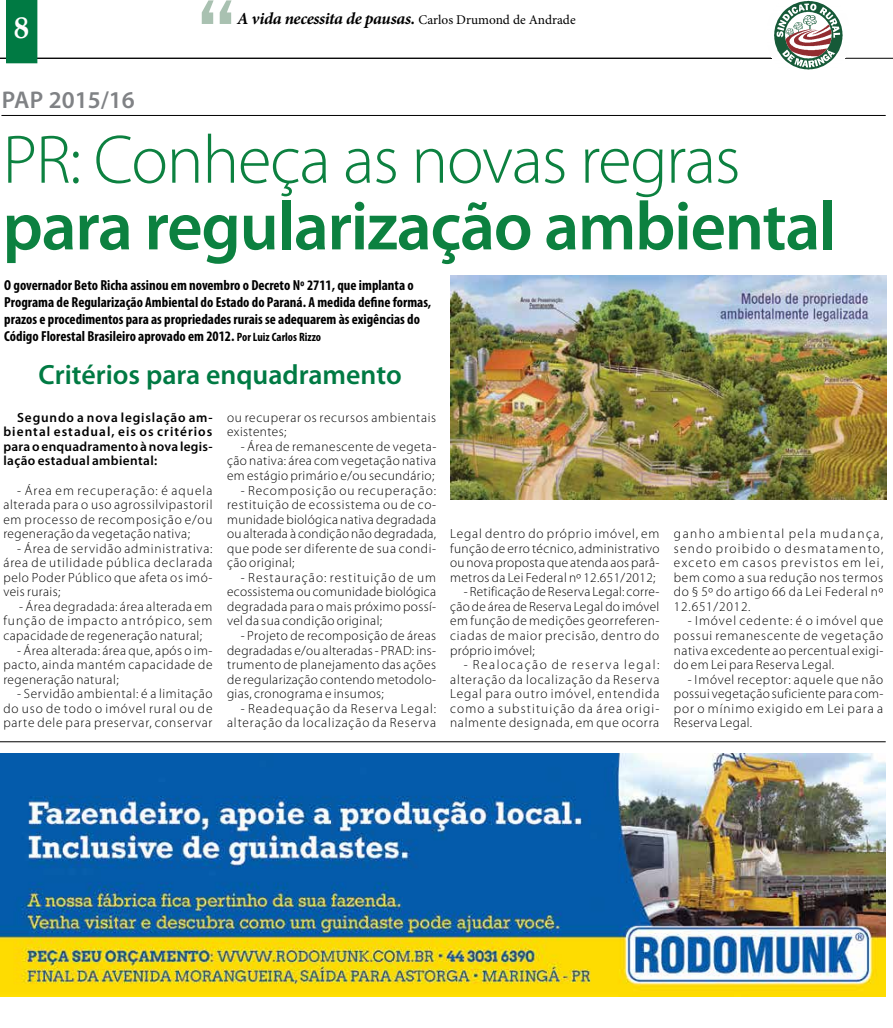
<style>
.page{position:relative;width:893px;height:1028px;background:#fff}
.page>*{position:absolute;margin:0;border:0;box-sizing:border-box;transform-origin:0 0}
.t1{font:600 69px "Myriad Pro";letter-spacing:-.02em;color:#0c8140}
.t2{font:300 69px "Myriad Pro";letter-spacing:-.02em;color:#0c8140}
.t3{font:700 30.25px "Book Antiqua";color:#fff}
.t4{font:600 27.88px "Myriad Pro";color:#007a43}
.t5{font:600 24.25px "Myriad Pro";color:#808285}
.t6{font:italic 700 17px "Minion Pro";letter-spacing:-.02em;color:#000}
.t7{font:700 condensed 14.5px/17px "Myriad Pro";color:#000}
.t8{font:300 13.38px/14.5px "Myriad Pro";letter-spacing:.035em;color:#000;text-align:justify}
.t9{font:600 13.38px/14.5px "Myriad Pro";letter-spacing:.02em;color:#000;text-align:justify}
.t10{font:300 13.38px/14.5px "Myriad Pro";letter-spacing:.065em;color:#000;text-align:right}
.s1{font-weight:400;font-style:normal;font-size:13.38px}
.s2{font-size:12.12px}
</style>
<div class="page">
<img style="left:450px;top:276px;width:437px;height:223px">
<svg style="left:202px;top:0;width:30px;height:24px"></svg>
<hr style="left:0;top:58px;width:893px;height:1px;background:#000">
<div style="left:7px;top:0;width:30px;height:63px;background:#007a43"></div>
<div style="left:6px;top:0;width:31px;height:63px;border:1px solid #007a43"></div>
<img style="left:767px;top:57px;width:82px;height:2px">
<svg style="left:774px;top:1px;width:69px;height:69px"></svg>
<hr style="left:1px;top:115px;width:885px;height:1px;background:#000">
<img style="left:0;top:753px;width:886px;height:243px">
<hr style="left:0;top:741px;width:886px;height:1px;background:#000">
<h2 class="t3" style="left:14px;top:8px;width:17px">8</h2>
<p class="t6" style="left:237px;top:7px;width:340px">A vida necessita de pausas. <span class="s1">Carlos Drumond de Andrade</span></p>
<h3 class="t5" style="left:2px;top:84px;width:135px">PAP 2015/16</h3>
<h1 class="t2" style="left:3px;top:118px;width:739px">PR: Conheça as novas regras</h1>
<h1 class="t1" style="left:3px;top:182px;width:836px">para regularização ambiental</h1>
<p class="t7" style="left:4px;top:276px;width:428px">O governador Beto Richa assinou em novembro o Decreto Nº 2711, que implanta o Programa de Regularização Ambiental do Estado do Paraná. A medida define formas, prazos e procedimentos para as propriedades rurais se adequarem às exigências do Código Florestal Brasileiro aprovado em 2012. <span class="s2">Por Luiz Carlos Rizzo</span></p>
<h3 class="t4" style="left:39px;top:357px;width:365px">Critérios para enquadramento</h3>
<p class="t9" style="left:3px;top:410px;width:211px;text-indent:14px">Segundo a nova legislação am&shy;biental estadual, eis os critérios para o enquadramento à nova legis&shy;lação estadual ambiental:</p>
<p class="t8" style="left:3px;top:482px;width:211px;text-indent:14px">- Área em recuperação: é aquela alterada para o uso agrossilvipastoril em processo de recomposição e/ou regeneração da vegetação nativa;</p>
<p class="t8" style="left:3px;top:541px;width:211px;text-indent:14px">- Área de servidão administrativa: área de utilidade pública declarada pelo Poder Público que afeta os imó&shy;veis rurais;</p>
<p class="t8" style="left:3px;top:599px;width:211px;text-indent:16px">- Área degradada: área alterada em função de impacto antrópico, sem capacidade de regeneração natural;</p>
<p class="t8" style="left:3px;top:642px;width:211px;text-indent:14px">- Área alterada: área que, após o im&shy;pacto, ainda mantém capacidade de regeneração natural;</p>
<p class="t8" style="left:3px;top:686px;width:211px;text-indent:14px">- Servidão ambiental: é a limitação do uso de todo o imóvel rural ou de parte dele para preservar, conservar</p>
<p class="t8" style="left:227px;top:410px;width:211px">ou recuperar os recursos ambientais existentes;</p>
<p class="t8" style="left:227px;top:439px;width:211px;text-indent:14px">- Área de remanescente de vegeta&shy;ção nativa: área com vegetação nativa em estágio primário e/ou secundário;</p>
<p class="t8" style="left:227px;top:483px;width:211px;text-indent:14px">- Recomposição ou recuperação: restituição de ecossistema ou de co&shy;munidade biológica nativa degradada ou alterada à condição não degradada, que pode ser diferente de sua condi&shy;ção original;</p>
<p class="t8" style="left:227px;top:570px;width:211px;text-indent:14px">- Restauração: restituição de um ecossistema ou comunidade biológica degradada para o mais próximo possí&shy;vel da sua condição original;</p>
<p class="t8" style="left:227px;top:628px;width:211px;text-indent:14px">- Projeto de recomposição de áreas degradadas e/ou alteradas - PRAD: ins&shy;trumento de planejamento das ações de regularização contendo metodolo&shy;gias, cronograma e insumos;</p>
<p class="t10" style="left:227px;top:701px;width:211px">- Readequação da Reserva Legal: alteração da localização da Reserva</p>
<p class="t8" style="left:450px;top:526px;width:211px">Legal dentro do próprio imóvel, em função de erro técnico, administrativo ou nova proposta que atenda aos parâ&shy;metros da Lei Federal nº 12.651/2012;</p>
<p class="t8" style="left:450px;top:584px;width:211px;text-indent:14px">- Retificação de Reserva Legal: corre&shy;ção de área de Reserva Legal do imóvel em função de medições georreferen&shy;ciadas de maior precisão, dentro do próprio imóvel;</p>
<p class="t8" style="left:450px;top:657px;width:211px;text-indent:14px">- Realocação de reserva legal: alteração da localização da Reserva Legal para outro imóvel, entendida como a substituição da área origi&shy;nalmente designada, em que ocorra</p>
<p class="t8" style="left:674px;top:526px;width:211px">ganho ambiental pela mudança, sendo proibido o desmatamento, exceto em casos previstos em lei, bem como a sua redução nos termos do § 5º do artigo 66 da Lei Federal nº 12.651/2012.</p>
<p class="t8" style="left:674px;top:613px;width:211px;text-indent:14px">- Imóvel cedente: é o imóvel que possui remanescente de vegetação nativa excedente ao percentual exigi&shy;do em Lei para Reserva Legal.</p>
<p class="t8" style="left:674px;top:671px;width:211px;text-indent:14px">- Imóvel receptor: aquele que não possui vegetação suficiente para com&shy;por o mínimo exigido em Lei para a Reserva Legal.</p>
</div>
